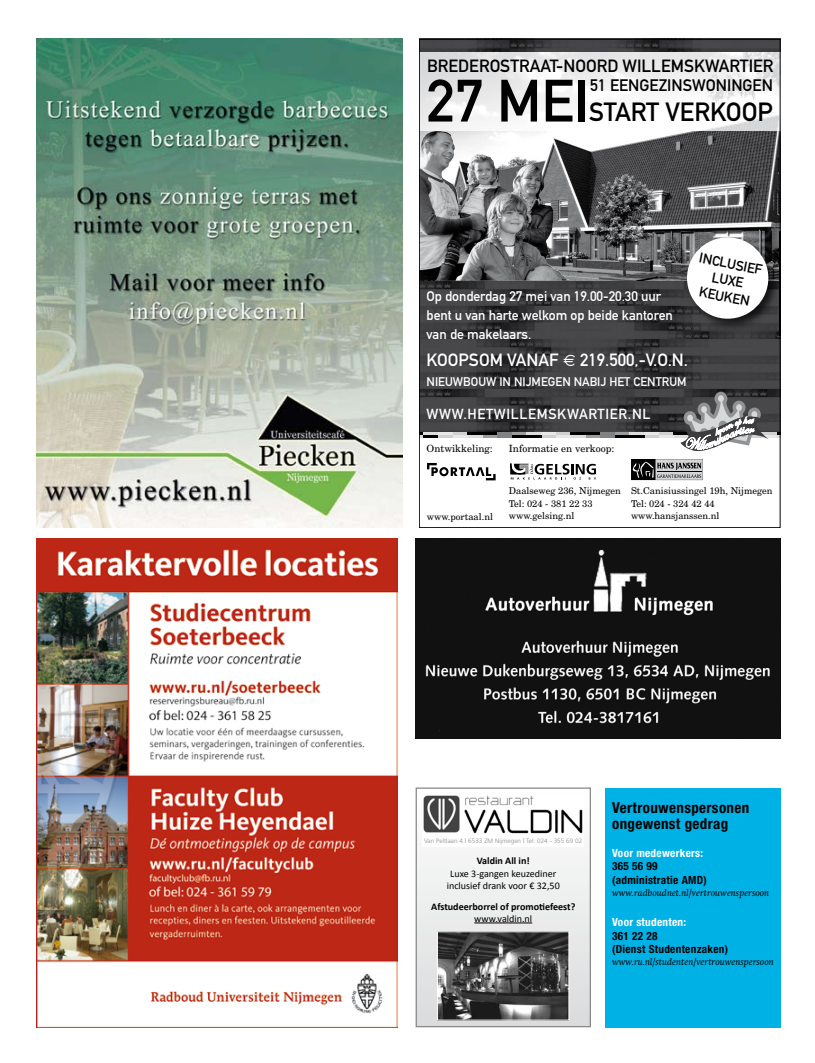
<style>
.page{position:relative;width:815px;height:1063px;background:#fff}
.page>*{position:absolute;margin:0;border:0;box-sizing:border-box;transform-origin:0 0}
.t1{font:58.75px "DIN Mittelschrift";color:#000}
.t2{font:26px "DIN Mittelschrift";color:#000}
.t3{font:17.5px "DIN Mittelschrift";color:#000}
.t4{font:17.5px "DIN Mittelschrift";color:#fff}
.t5{font:16.5px "DIN Mittelschrift";color:#000}
.t6{font:700 condensed 15px/16.2px "Helvetica Neue";letter-spacing:.025em;color:#000}
.t7{font:14.38px "DIN Mittelschrift";letter-spacing:.045em;color:#fff}
.t8{font:13.88px/16.6px "DIN Mittelschrift";color:#000;text-align:center}
.t9{font:13.75px/18.8px "DIN Mittelschrift";letter-spacing:-.005em;color:#fff}
.t10{font:12.38px "DIN Mittelschrift";color:#fff}
.t11{font:700 condensed 11.25px/13.8px "Helvetica Neue";letter-spacing:.025em;color:#000}
.t12{font:10.12px/12.1px "Calibri";color:#000;text-align:center}
.t13{font:700 10.12px/12.1px "Calibri";color:#000;text-align:center}
.t14{font:10px "New Century Schlbk";color:#000}
.t15{font:9.38px/12.5px "New Century Schlbk";color:#000}
.t16{font:italic 9.38px "Swift";letter-spacing:.01em;color:#000}
.t17{font:300 6.38px "Frutiger";letter-spacing:.01em;color:#87888a}
.s1{font-weight:700}
.s2{font-weight:400}
.s3{color:#fff}
</style>
<div class="page">
<div style="left:416px;top:788px;width:174px;height:239px;background:linear-gradient(to bottom,#fff,#d8d9da)"></div>
<div style="left:416px;top:787px;width:175px;height:240px;border:1px solid #87888a"></div>
<hr style="left:474px;top:923px;width:58px;height:1px;background:#000">
<div style="left:423px;top:807px;width:161px;height:40px;background:#fff"></div>
<img style="left:423px;top:795px;width:161px;height:39px">
<img style="left:439px;top:933px;width:128px;height:85px">
<div style="left:437px;top:931px;width:132px;height:89px;border:1px solid #fff"></div>
<img style="left:421px;top:41px;width:357px;height:391px">
<img style="left:421px;top:130px;width:360px;height:151px">
<img style="left:421px;top:131px;width:149px;height:150px">
<svg style="left:674px;top:434px;width:6px;height:4px"></svg>
<svg style="left:659px;top:434px;width:15px;height:4px"></svg>
<svg style="left:644px;top:434px;width:15px;height:4px"></svg>
<svg style="left:615px;top:434px;width:29px;height:4px"></svg>
<hr style="left:600px;top:434px;width:15px;height:4px;background:#818284">
<svg style="left:585px;top:434px;width:15px;height:4px"></svg>
<svg style="left:571px;top:434px;width:14px;height:4px"></svg>
<svg style="left:556px;top:434px;width:15px;height:4px"></svg>
<svg style="left:541px;top:434px;width:15px;height:4px"></svg>
<svg style="left:512px;top:434px;width:29px;height:4px"></svg>
<hr style="left:497px;top:434px;width:15px;height:4px;background:#818284">
<svg style="left:482px;top:434px;width:15px;height:4px"></svg>
<svg style="left:468px;top:434px;width:14px;height:4px"></svg>
<svg style="left:421px;top:432px;width:47px;height:6px"></svg>
<hr style="left:468px;top:432px;width:29px;height:2px;background:#000">
<svg style="left:497px;top:432px;width:74px;height:2px"></svg>
<hr style="left:571px;top:432px;width:29px;height:2px;background:#000">
<svg style="left:600px;top:432px;width:74px;height:2px"></svg>
<hr style="left:674px;top:432px;width:29px;height:2px;background:#000">
<img style="left:421px;top:53px;width:360px;height:77px">
<svg style="left:631px;top:459px;width:72px;height:21px;background:#757576"></svg>
<svg style="left:427px;top:463px;width:69px;height:17px"></svg>
<svg style="left:511px;top:464px;width:85px;height:16px"></svg>
<svg style="left:680px;top:392px;width:100px;height:59px"></svg>
<img style="left:681px;top:231px;width:100px;height:104px">
<div style="left:687px;top:237px;width:81px;height:82px;background:#fff;border-radius:50%"></div>
<img style="left:415px;top:539px;width:365px;height:200px">
<img style="left:36px;top:539px;width:362px;height:489px">
<img style="left:36px;top:39px;width:367px;height:489px">
<div style="left:605px;top:788px;width:175px;height:240px;background:#00b1e6"></div>
<svg style="left:564px;top:354px;width:11px;height:12px"></svg>
<p class="t3" style="left:427px;top:56px;width:348px">BREDEROSTRAAT-NOORD WILLEMSKWARTIER</p>
<p class="t1" style="left:427px;top:66px;width:164px">27 MEI</p>
<p class="t5" style="left:590px;top:76px;width:184px">51 EENGEZINSWONINGEN</p>
<p class="t2" style="left:589px;top:96px;width:185px">START VERKOOP</p>
<p class="t9" style="left:427px;top:287px;width:248px">Op donderdag 27 mei van 19.00-20.30 uur bent u van harte welkom op beide kantoren van de makelaars.</p>
<p class="t4" style="left:427px;top:350px;width:263px">KOOPSOM VANAF 219.500,-V.O.N.</p>
<p class="t10" style="left:427px;top:374px;width:261px">NIEUWBOUW IN NIJMEGEN NABIJ HET CENTRUM</p>
<p class="t7" style="left:427px;top:405px;width:225px">WWW.HETWILLEMSKWARTIER.NL</p>
<p class="t14" style="left:427px;top:442px;width:68px">Ontwikkeling:</p>
<p class="t14" style="left:509px;top:442px;width:107px">Informatie en verkoop:</p>
<p class="t8" style="left:701px;top:249px;width:65px;rotate:11deg">INCLUSIEF<br>LUXE<br>KEUKEN</p>
<p class="t15" style="left:427px;top:510px;width:68px">www.portaal.nl</p>
<p class="t15" style="left:509px;top:484px;width:113px">Daalseweg 236, Nijmegen<br>Tel: 024 - 381 22 33 www.gelsing.nl</p>
<p class="t15" style="left:631px;top:484px;width:143px">St.Canisiussingel 19h, Nijmegen<br>Tel: 024 - 324 42 44 www.hansjanssen.nl</p>
<p class="t17" style="left:424px;top:838px;width:160px">Van Peltlaan 4 | 6533 ZM Nijmegen | Tel: 024 - 355 69 02</p>
<p class="t12" style="left:447px;top:855px;width:115px"><span class="s1">Valdin All in!<br></span>Luxe 3-gangen keuzediner inclusief drank voor € 32,50</p>
<p class="t13" style="left:431px;top:900px;width:146px">Afstudeerborrel of promotiefeest? <span class="s2">www.valdin.nl</span></p>
<p class="t6" style="left:612px;top:799px;width:139px">Vertrouwenspersonen ongewenst gedrag</p>
<p class="t11" style="left:612px;top:846px;width:96px"><span class="s3">Voor medewerkers:<br></span>365 56 99 (administratie AMD)</p>
<p class="t16" style="left:612px;top:887px;width:159px">www.radboudnet.nl/vertrouwenspersoon</p>
<p class="t11" style="left:612px;top:915px;width:117px"><span class="s3">Voor studenten:<br></span>361 22 28<br>(Dienst Studentenzaken)</p>
<p class="t16" style="left:612px;top:957px;width:163px">www.ru.nl/studenten/vertrouwenspersoon</p>
</div>
